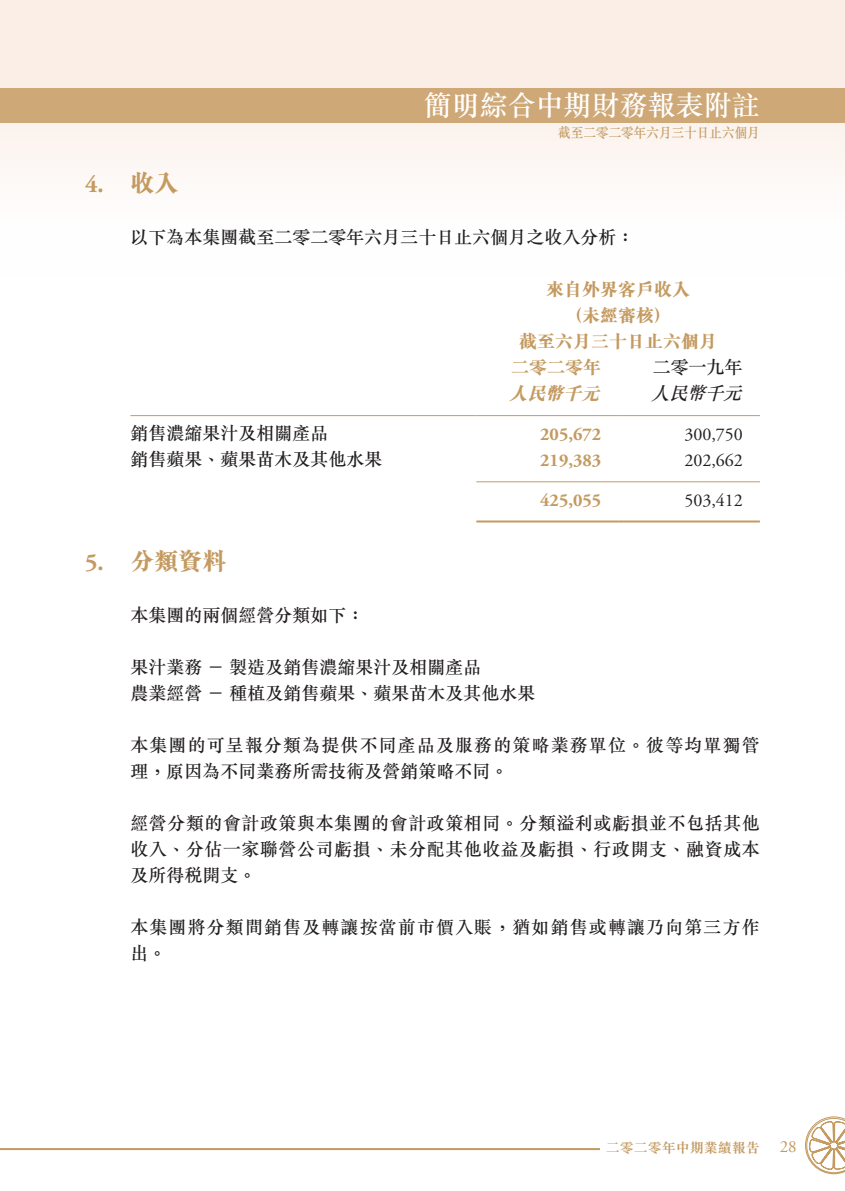
<style>
.page{position:relative;width:845px;height:1191px;background:#fff}
.page>*{position:absolute;margin:0;border:0;box-sizing:border-box;transform-origin:0 0}
.t1{font:500 28px "M Sung HK";color:#fff}
.t2{font:800 24px "M Sung HK";color:#c49a60}
.t3{font:700 24px "Adobe Garamond Pro";color:#c49a60}
.t4{font:500 18px/26px "M Sung HK";color:#231f20}
.t5{font:500 18px/26px "M Sung HK";letter-spacing:.06em;color:#231f20}
.t6{font:800 18px/26px "M Sung HK";color:#c49a60;text-align:center}
.t7{font:18px "Adobe Garamond Pro";color:#231f20}
.t8{font:700 18px "Adobe Garamond Pro";color:#c49a60}
.t9{font:italic 500 18px "M Sung HK";color:#231f20}
.t10{font:italic 800 18px "M Sung HK";color:#c49a60}
.t11{font:17px "Adobe Garamond Pro";color:#c49a60}
.t12{font:500 14px "M Sung HK";color:#c49a60;scale:.9 1}
.t13{font:700 14px "M Sung HK";color:#c49a60}
</style>
<div class="page">
<div style="left:0;top:0;width:845px;height:278px;background:#fcf6f2"></div>
<div style="left:0;top:88px;width:845px;height:34px;background:#cfa877"></div>
<hr style="left:0;top:1148px;width:600px;height:2px;background:#c49a60">
<svg style="left:805px;top:1116px;width:40px;height:59px"></svg>
<hr style="left:130px;top:415px;width:346px;height:1px;background:#c49a60">
<hr style="left:476px;top:415px;width:142px;height:1px;background:#c49a60">
<hr style="left:618px;top:415px;width:142px;height:1px;background:#c49a60">
<hr style="left:476px;top:481px;width:142px;height:1px;background:#c49a60">
<hr style="left:618px;top:481px;width:142px;height:1px;background:#c49a60">
<hr style="left:476px;top:520px;width:142px;height:2px;background:#c49a60">
<hr style="left:618px;top:520px;width:142px;height:2px;background:#c49a60">
<h2 class="t3" style="left:85px;top:170px;width:20px">4.</h2>
<h2 class="t3" style="left:85px;top:548px;width:20px">5.</h2>
<h2 class="t2" style="left:130px;top:166px;width:49px">收入</h2>
<h1 class="t1" style="left:424px;top:86px;width:337px">簡明綜合中期財務報表附註</h1>
<p class="t12" style="left:558px;top:123px;width:226px">截至二零二零年六月三十日止六個月</p>
<p class="t4" style="left:130px;top:223px;width:505px">以下為本集團截至二零二零年六月三十日止六個月之收入分析：</p>
<p class="t6" style="left:519px;top:275px;width:199px">來自外界客戶收入<br>（未經審核(<br>截至六月三十日止六個月</p>
<p class="t4" style="left:653px;top:353px;width:91px">二零一九年</p>
<p class="t6" style="left:511px;top:353px;width:92px">二零二零年</p>
<p class="t4" style="left:130px;top:420px;width:199px">銷售濃縮果汁及相關產品</p>
<p class="t4" style="left:130px;top:446px;width:253px">銷售蘋果、蘋果苗木及其他水果</p>
<h2 class="t2" style="left:130px;top:544px;width:97px">分類資料</h2>
<p class="t10" style="left:509px;top:380px;width:98px">人民幣千元</p>
<p class="t9" style="left:651px;top:380px;width:98px">人民幣千元</p>
<p class="t8" style="left:540px;top:424px;width:62px">205,672</p>
<p class="t7" style="left:684px;top:423px;width:60px">300,750</p>
<p class="t8" style="left:540px;top:449px;width:62px">219,383</p>
<p class="t7" style="left:684px;top:449px;width:60px">202,662</p>
<p class="t8" style="left:540px;top:490px;width:62px">425,055</p>
<p class="t7" style="left:684px;top:489px;width:60px">503,412</p>
<p class="t4" style="left:130px;top:602px;width:235px">本集團的兩個經營分類如下：</p>
<p class="t4" style="left:130px;top:654px;width:406px">果汁業務－製造及銷售濃縮果汁及相關產品<br>農業經營－種植及銷售蘋果、蘋果苗木及其他水果</p>
<p class="t5" style="left:130px;top:732px;width:631px">本集團的可呈報分類為提供不同產品及服務的策略業務單位。彼等均單獨管理，原因為不同業務所需技術及營銷策略不同。</p>
<p class="t4" style="left:130px;top:810px;width:631px;text-align:justify">經營分類的會計政策與本集團的會計政策相同。分類溢利或虧損並不包括其他收入、分佔一家聯營公司虧損、未分配其他收益及虧損、行政開支、融資成本及所得稅開支。</p>
<p class="t5" style="left:130px;top:914px;width:631px">本集團將分類間銷售及轉讓按當前市價入賬，猶如銷售或轉讓乃向第三方作出。</p>
<p class="t13" style="left:606px;top:1137px;width:155px">二零二零年中期業績報告</p>
<p class="t11" style="left:780px;top:1136px;width:18px">28</p>
</div>
